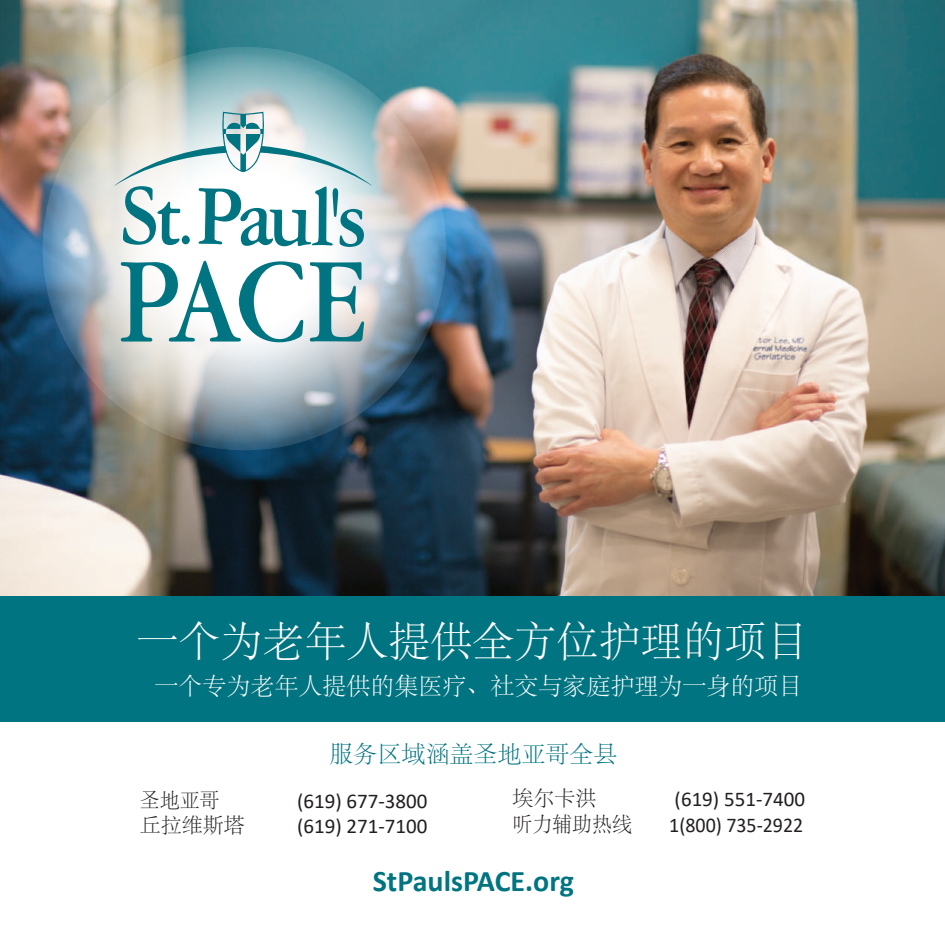
<style>
.page{position:relative;width:945px;height:945px;background:#fff}
.page>*{position:absolute;margin:0;border:0;box-sizing:border-box;transform-origin:0 0}
.t1{font:300 42px "Adobe Song Std";color:#fff}
.t2{font:700 30px "Calibri";color:#007481}
.t3{font:300 24px "Adobe Song Std";color:#fff}
.t4{font:300 24px "Adobe Song Std";color:#007481}
.t5{font:21px "Calibri";color:#231f20}
.t6{font:21px "Calibri";color:#231f20;scale:.95 1}
.t7{font:300 21px "Adobe Song Std";color:#231f20;scale:.95 1}
.t8{font:300 21px "Adobe Song Std";color:#231f20}
</style>
<div class="page">
<img style="left:0;top:0;width:945px;height:596px">
<div style="left:0;top:596px;width:945px;height:126px;background:#007481"></div>
<img style="left:43px;top:47px;width:403px;height:403px;border-radius:50%">
<svg style="left:121px;top:261px;width:182px;height:81px"></svg>
<svg style="left:310px;top:262px;width:54px;height:80px"></svg>
<svg style="left:114px;top:112px;width:258px;height:135px"></svg>
<h1 class="t1" style="left:136px;top:619px;width:673px">一个为老年人提供全方位护理的项目</h1>
<p class="t3" style="left:154px;top:674px;width:649px">一个专为老年人提供的集医疗、社交与家庭护理为一身的项目</p>
<p class="t4" style="left:329px;top:741px;width:289px">服务区域涵盖圣地亚哥全县</p>
<p class="t7" style="left:140px;top:789px;width:86px">圣地亚哥</p>
<p class="t5" style="left:297px;top:786px;width:132px">(619) 677-3800</p>
<p class="t8" style="left:140px;top:814px;width:106px">丘拉维斯塔</p>
<p class="t5" style="left:297px;top:812px;width:132px">(619) 271-7100</p>
<p class="t8" style="left:512px;top:787px;width:85px">埃尔卡洪</p>
<p class="t5" style="left:675px;top:785px;width:132px">(619) 551-7400</p>
<p class="t7" style="left:512px;top:813px;width:127px">听力辅助热线</p>
<p class="t6" style="left:669px;top:810px;width:143px">1(800) 735-2922</p>
<h2 class="t2" style="left:373px;top:860px;width:203px">StPaulsPACE.org</h2>
</div>
